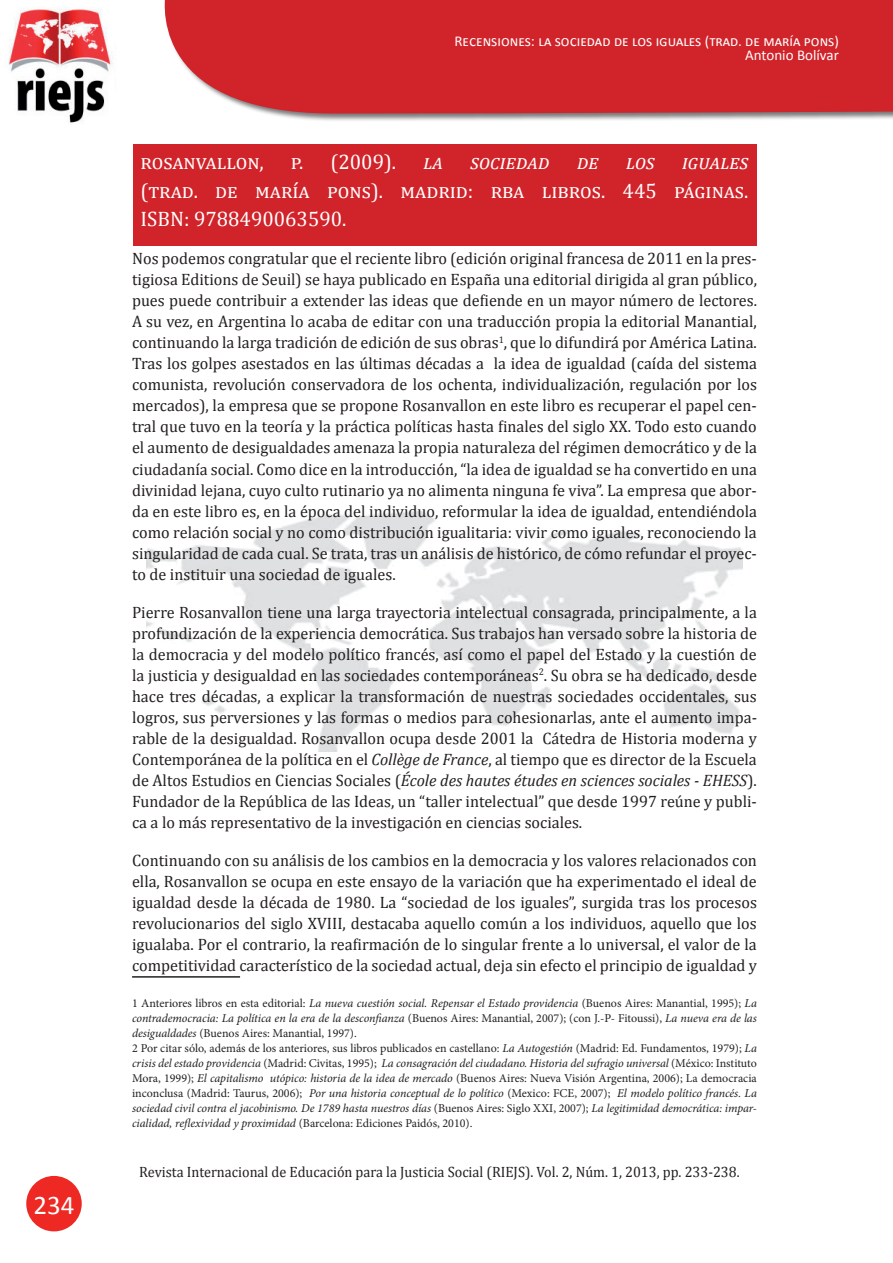
<style>
.page{position:relative;width:893px;height:1263px;background:#fff}
.page>*{position:absolute;margin:0;border:0;box-sizing:border-box;transform-origin:0 0}
.t1{font:27px "Calibri";color:#fff}
.t2{font:21px/28.5px "Cambria";color:#fff}
.t3{font:italic 21px "Cambria";letter-spacing:.035em;color:#fff}
.t4{font:italic 21px "Cambria";letter-spacing:.01em;color:#fff}
.t5{font:16.5px/21px "Cambria";color:#231f20;text-align:justify}
.t6{font:15px "Cambria";color:#231f20;scale:.95 1}
.t7{font:15px/13.5px "Calibri";color:#fff;text-align:right}
.t8{font:italic 12px/15px "Minion Pro";letter-spacing:-.005em;color:#231f20}
.s1{font-style:italic}
.s2{font-style:normal}
</style>
<div class="page">
<img style="left:147px;top:512px;width:596px;height:239px">
<img style="left:8px;top:7px;width:105px;height:116px">
<div style="left:26px;top:1176px;width:56px;height:55px;background:#ee2823;border-radius:50%"></div>
<div style="left:133px;top:144px;width:623px;height:102px;background:#d1232a"></div>
<hr style="left:132px;top:976px;width:108px;height:2px;background:#231f20">
<div style="left:164px;top:0;width:729px;height:122px;background:#231f20;opacity:.6"></div>
<div style="left:164px;top:0;width:729px;height:114px;background:#d1232a"></div>
<h1 class="t1" style="left:33px;top:1188px;width:43px">234</h1>
<p class="t7" style="left:454px;top:35px;width:386px">Recensiones: la sociedad de los iguales (trad. de maría pons)<br>Antonio Bolívar</p>
<p class="t2" style="left:141px;top:148px;width:125px">rosanvallon,</p>
<p class="t2" style="left:291px;top:148px;width:107px">p. (2009).</p>
<p class="t3" style="left:423px;top:147px;width:22px">la</p>
<p class="t3" style="left:470px;top:147px;width:80px">sociedad</p>
<p class="t3" style="left:577px;top:147px;width:23px">de</p>
<p class="t3" style="left:626px;top:147px;width:29px">los</p>
<p class="t4" style="left:682px;top:147px;width:67px">iguales</p>
<p class="t2" style="left:141px;top:176px;width:609px">(trad. de maría pons). madrid: rba libros. 445 páginas.<br>ISBN: 9788490063590.</p>
<p class="t5" style="left:132px;top:248px;width:626px">Nos podemos congratular que el reciente libro (edición original francesa de 2011 en la pres&shy;tigiosa Editions de Seuil) se haya publicado en España una editorial dirigida al gran público, pues puede contribuir a extender las ideas que defiende en un mayor número de lectores.<br>A su vez, en Argentina lo acaba de editar con una traducción propia la editorial Manantial, continuando la larga tradición de edición de sus obras<sup>1</sup>, que lo difundirá por América Latina.<br>Tras los golpes asestados en las últimas décadas a la idea de igualdad (caída del sistema comunista, revolución conservadora de los ochenta, individualización, regulación por los mercados), la empresa que se propone Rosanvallon en este libro es recuperar el papel cen&shy;tral que tuvo en la teoría y la práctica políticas hasta finales del siglo XX. Todo esto cuando el aumento de desigualdades amenaza la propia naturaleza del régimen democrático y de la ciudadanía social. Como dice en la introducción, “la idea de igualdad se ha convertido en una divinidad lejana, cuyo culto rutinario ya no alimenta ninguna fe viva”. La empresa que abor&shy;da en este libro es, en la época del individuo, reformular la idea de igualdad, entendiéndola como relación social y no como distribución igualitaria: vivir como iguales, reconociendo la singularidad de cada cual. Se trata, tras un análisis de histórico, de cómo refundar el proyec&shy;to de instituir una sociedad de iguales.</p>
<p class="t5" style="left:132px;top:601px;width:626px">Pierre Rosanvallon tiene una larga trayectoria intelectual consagrada, principalmente, a la profundización de la experiencia democrática. Sus trabajos han versado sobre la historia de la democracia y del modelo político francés, así como el papel del Estado y la cuestión de la justicia y desigualdad en las sociedades contemporáneas<sup>2</sup>. Su obra se ha dedicado, desde hace tres décadas, a explicar la transformación de nuestras sociedades occidentales, sus logros, sus perversiones y las formas o medios para cohesionarlas, ante el aumento impa&shy;rable de la desigualdad. Rosanvallon ocupa desde 2001 la Cátedra de Historia moderna y Contemporánea de la política en el <span class="s1">Collège de France</span>, al tiempo que es director de la Escuela de Altos Estudios en Ciencias Sociales (<span class="s1">École des hautes études en sciences sociales - EHESS</span>).<br>Fundador de la República de las Ideas, un “taller intelectual” que desde 1997 reúne y publi&shy;ca a lo más representativo de la investigación en ciencias sociales.</p>
<p class="t5" style="left:132px;top:849px;width:626px">Continuando con su análisis de los cambios en la democracia y los valores relacionados con ella, Rosanvallon se ocupa en este ensayo de la variación que ha experimentado el ideal de igualdad desde la década de 1980. La “sociedad de los iguales”, surgida tras los procesos revolucionarios del siglo XVIII, destacaba aquello común a los individuos, aquello que los igualaba. Por el contrario, la reafirmación de lo singular frente a lo universal, el valor de la competitividad característico de la sociedad actual, deja sin efecto el principio de igualdad y</p>
<p class="t8" style="left:132px;top:995px;width:626px"><span class="s2">1 Anteriores libros en esta editorial:</span> La nueva cuestión social. Repensar el Estado providencia <span class="s2">(Buenos Aires: Manantial, 1995);</span> La contrademocracia: La política en la era de la desconfianza <span class="s2">(Buenos Aires: Manantial, 2007); (con J.-P- Fitoussi),</span> La nueva era de las desigualdades <span class="s2">(Buenos Aires: Manantial, 1997).<br>2 Por citar sólo, además de los anteriores, sus libros publicados en castellano:</span> La Autogestión <span class="s2">(Madrid: Ed. Fundamentos, 1979);</span> La crisis del estado providencia <span class="s2">(Madrid: Civitas, 1995);</span> La consagración del ciudadano. Historia del sufragio universal <span class="s2">(México: Instituto Mora, 1999);</span> El capitalismo utópico: historia de la idea de mercado <span class="s2">(Buenos Aires: Nueva Visión Argentina, 2006); La democracia inconclusa (Madrid: Taurus, 2006);</span> Por una historia conceptual de lo político <span class="s2">(Mexico: FCE, 2007);</span> El modelo político francés. La sociedad civil contra el jacobinismo. De 1789 hasta nuestros días <span class="s2">(Buenos Aires: Siglo XXI, 2007);</span> La legitimidad democrática: impar&shy;cialidad, reflexividad y proximidad <span class="s2">(Barcelona: Ediciones Paidós, 2010).</span></p>
<p class="t6" style="left:139px;top:1163px;width:633px">Revista Internacional de Educación para la Justicia Social (RIEJS). Vol. 2, Núm. 1, 2013, pp. 233-238.</p>
</div>
